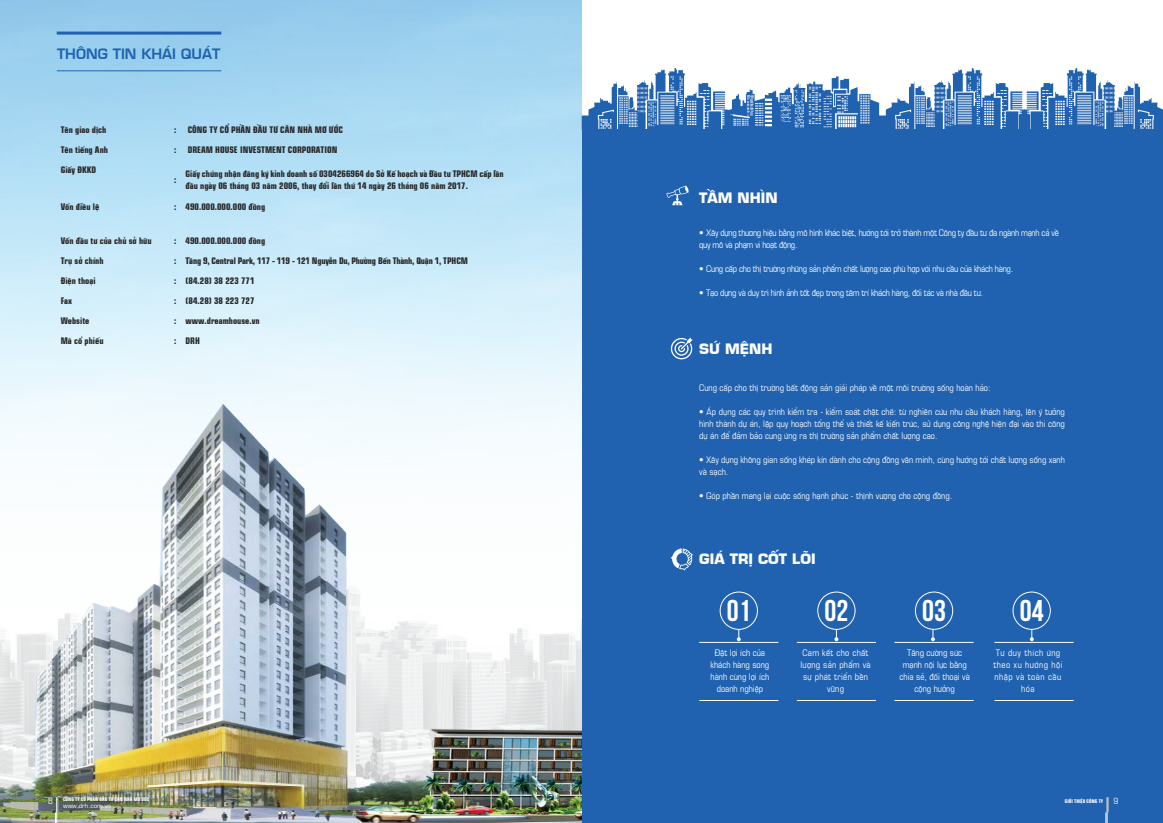
<style>
.page{position:relative;width:1163px;height:823px;background:#fff}
.page>*{position:absolute;margin:0;border:0;box-sizing:border-box;transform-origin:0 0}
.t1{font:30px "UTM Bebas";color:#fff}
.t2{font:700 14px "SFU Eurostile";color:#fff}
.t3{font:14px "SFU Eurostile Demi";color:#2062af}
.t4{font:9px/12px "SFU Eurostile Condensed";color:#fff;text-align:center}
.t5{font:700 condensed 9px/12px "SFU Eurostile";color:#292829}
.t6{font:9px/12px "SFU Eurostile Condensed";letter-spacing:-.03em;color:#fff}
.t7{font:700 condensed 9px "SFU Eurostile";letter-spacing:-.02em;color:#292829}
.t8{font:9px/12px "SFU Eurostile Condensed";letter-spacing:.03em;color:#fff;text-align:center}
.t9{font:9px/12px "SFU Eurostile Condensed";letter-spacing:.05em;color:#fff;text-align:center}
.t10{font:8.5px "SFU Eurostile Condensed";color:#fff}
.t11{font:6px "SFU Eurostile";color:#fff}
.t12{font:700 condensed 5px "SFU Eurostile";color:#fff}
</style>
<div class="page">
<svg style="left:581px;top:68px;width:581px;height:62px"></svg>
<div style="left:582px;top:130px;width:580px;height:692px;background:#2062af"></div>
<img style="left:0;top:0;width:581px;height:822px">
<svg style="left:666px;top:185px;width:22px;height:20px"></svg>
<svg style="left:736px;top:629px;width:4px;height:12px"></svg>
<div style="left:719px;top:591px;width:38px;height:38px;border:1px solid #fff;border-radius:50%"></div>
<hr style="left:699px;top:641px;width:79px;height:1px;background:#fff">
<hr style="left:699px;top:699px;width:79px;height:1px;background:#fff">
<svg style="left:834px;top:629px;width:4px;height:12px"></svg>
<div style="left:817px;top:591px;width:38px;height:38px;border:1px solid #fff;border-radius:50%"></div>
<hr style="left:796px;top:641px;width:79px;height:1px;background:#fff">
<hr style="left:796px;top:699px;width:79px;height:1px;background:#fff">
<svg style="left:930px;top:629px;width:4px;height:12px"></svg>
<div style="left:914px;top:591px;width:39px;height:38px;border:1px solid #fff;border-radius:50%"></div>
<hr style="left:894px;top:641px;width:79px;height:1px;background:#fff">
<hr style="left:894px;top:699px;width:79px;height:1px;background:#fff">
<svg style="left:1029px;top:629px;width:4px;height:12px"></svg>
<div style="left:1012px;top:591px;width:38px;height:38px;border:1px solid #fff;border-radius:50%"></div>
<hr style="left:994px;top:641px;width:79px;height:1px;background:#fff">
<hr style="left:994px;top:699px;width:79px;height:1px;background:#fff">
<svg style="left:670px;top:337px;width:22px;height:22px"></svg>
<svg style="left:671px;top:548px;width:21px;height:22px"></svg>
<hr style="left:57px;top:32px;width:164px;height:3px;background:#2062af">
<hr style="left:57px;top:71px;width:164px;height:1px;background:#2062af">
<svg style="left:55px;top:796px;width:4px;height:26px"></svg>
<svg style="left:1105px;top:797px;width:3px;height:25px"></svg>
<h2 class="t3" style="left:57px;top:43px;width:165px">THÔNG TIN KHÁI QUÁT</h2>
<p class="t5" style="left:61px;top:123px;width:47px">Tên giao dịch</p>
<p class="t5" style="left:174px;top:123px;width:4px">:</p>
<p class="t5" style="left:188px;top:123px;width:156px">CÔNG TY CỔ PHẦN ĐẦU TƯ CĂN NHÀ MƠ ƯỚC</p>
<p class="t5" style="left:61px;top:143px;width:49px">Tên tiếng Anh</p>
<p class="t5" style="left:174px;top:143px;width:4px">:</p>
<p class="t5" style="left:188px;top:143px;width:151px">DREAM HOUSE INVESTMENT CORPORATION</p>
<p class="t5" style="left:61px;top:163px;width:37px">Giấy ĐKKD</p>
<p class="t5" style="left:174px;top:172px;width:4px">:</p>
<p class="t5" style="left:185px;top:166px;width:320px">Giấy chứng nhận đăng ký kinh doanh số 0304266964 do Sở Kế hoạch và Đầu tư TPHCM cấp lần đầu ngày 06 tháng 03 năm 2006, thay đổi lần thứ 14 ngày 26 tháng 06 năm 2017.</p>
<p class="t5" style="left:61px;top:200px;width:40px">Vốn điều lệ</p>
<p class="t5" style="left:174px;top:200px;width:93px">: 490.000.000.000 đồng</p>
<p class="t5" style="left:61px;top:234px;width:92px">Vốn đầu tư của chủ sở hữu</p>
<p class="t5" style="left:174px;top:234px;width:93px">: 490.000.000.000 đồng</p>
<p class="t5" style="left:61px;top:254px;width:44px">Trụ sở chính</p>
<p class="t7" style="left:174px;top:254px;width:295px">: Tầng 9, Central Park, 117 - 119 - 121 Nguyễn Du, Phường Bến Thành, Quận 1, TPHCM</p>
<p class="t5" style="left:61px;top:274px;width:36px">Điện thoại</p>
<p class="t5" style="left:174px;top:274px;width:82px">: (84.28) 38 223 771</p>
<p class="t5" style="left:61px;top:293px;width:13px">Fax</p>
<p class="t5" style="left:174px;top:293px;width:82px">: (84.28) 38 223 727</p>
<p class="t5" style="left:61px;top:313px;width:30px">Website</p>
<p class="t5" style="left:174px;top:313px;width:87px">: www.dreamhouse.vn</p>
<p class="t5" style="left:61px;top:333px;width:44px">Mã cổ phiếu</p>
<p class="t5" style="left:174px;top:333px;width:27px">: DRH</p>
<h2 class="t2" style="left:699px;top:187px;width:80px">TẦM NHÌN</h2>
<p class="t6" style="left:699px;top:226px;width:361px">• Xây dựng thương hiệu bằng mô hình khác biệt, hướng tới trở thành một Công ty đầu tư đa ngành mạnh cả về quy mô và phạm vi hoạt động.</p>
<p class="t6" style="left:699px;top:262px;width:315px">• Cung cấp cho thị trường những sản phẩm chất lượng cao phù hợp với nhu cầu của khách hàng.</p>
<p class="t6" style="left:699px;top:286px;width:285px">• Tạo dựng và duy trì hình ảnh tốt đẹp trong tâm trí khách hàng, đối tác và nhà đầu tư.</p>
<h2 class="t2" style="left:699px;top:338px;width:75px">SỨ MỆNH</h2>
<p class="t4" style="left:699px;top:380px;width:293px">Cung cấp cho thị trường bất động sản giải pháp về một môi trường sống hoàn hảo:</p>
<p class="t4" style="left:699px;top:404px;width:367px;text-align:justify">• Áp dụng các quy trình kiểm tra - kiểm soát chặt chẽ: từ nghiên cứu nhu cầu khách hàng, lên ý tưởng hình thành dự án, lập quy hoạch tổng thể và thiết kế kiến trúc, sử dụng công nghệ hiện đại vào thi công dự án để đảm bảo cung ứng ra thị trường sản phẩm chất lượng cao.</p>
<p class="t4" style="left:699px;top:452px;width:367px;text-align:left">• Xây dựng không gian sống khép kín dành cho cộng đồng văn minh, cùng hướng tới chất lượng sống xanh và sạch.</p>
<p class="t4" style="left:699px;top:488px;width:254px">• Góp phần mang lại cuộc sống hạnh phúc - thịnh vượng cho cộng đồng.</p>
<h2 class="t2" style="left:699px;top:548px;width:118px">GIÁ TRỊ CỐT LÕI</h2>
<h1 class="t1" style="left:726px;top:588px;width:25px">01</h1>
<p class="t4" style="left:710px;top:645px;width:60px">Đặt lợi ích của khách hàng song hành cùng lợi ích doanh nghiệp</p>
<h1 class="t1" style="left:824px;top:588px;width:25px">02</h1>
<p class="t8" style="left:800px;top:645px;width:72px">Cam kết cho chất lượng sản phẩm và sự phát triển bền vững</p>
<h1 class="t1" style="left:922px;top:588px;width:25px">03</h1>
<p class="t4" style="left:899px;top:645px;width:72px">Tăng cường sức mạnh nội lực bằng chia sẻ, đối thoại và cộng hưởng</p>
<h1 class="t1" style="left:1019px;top:588px;width:25px">04</h1>
<p class="t9" style="left:993px;top:645px;width:71px">Tư duy thích ứng theo xu hướng hội nhập và toàn cầu hóa</p>
<p class="t12" style="left:63px;top:794px;width:88px">CÔNG TY CỔ PHẦN ĐẦU TƯ CĂN NHÀ MƠ ƯỚC</p>
<p class="t11" style="left:63px;top:800px;width:49px">www.drh.com.vn</p>
<p class="t10" style="left:48px;top:794px;width:6px">8</p>
<p class="t10" style="left:1113px;top:794px;width:6px">9</p>
<p class="t12" style="left:1064px;top:796px;width:40px">GIỚI THIỆU CÔNG TY</p>
</div>
